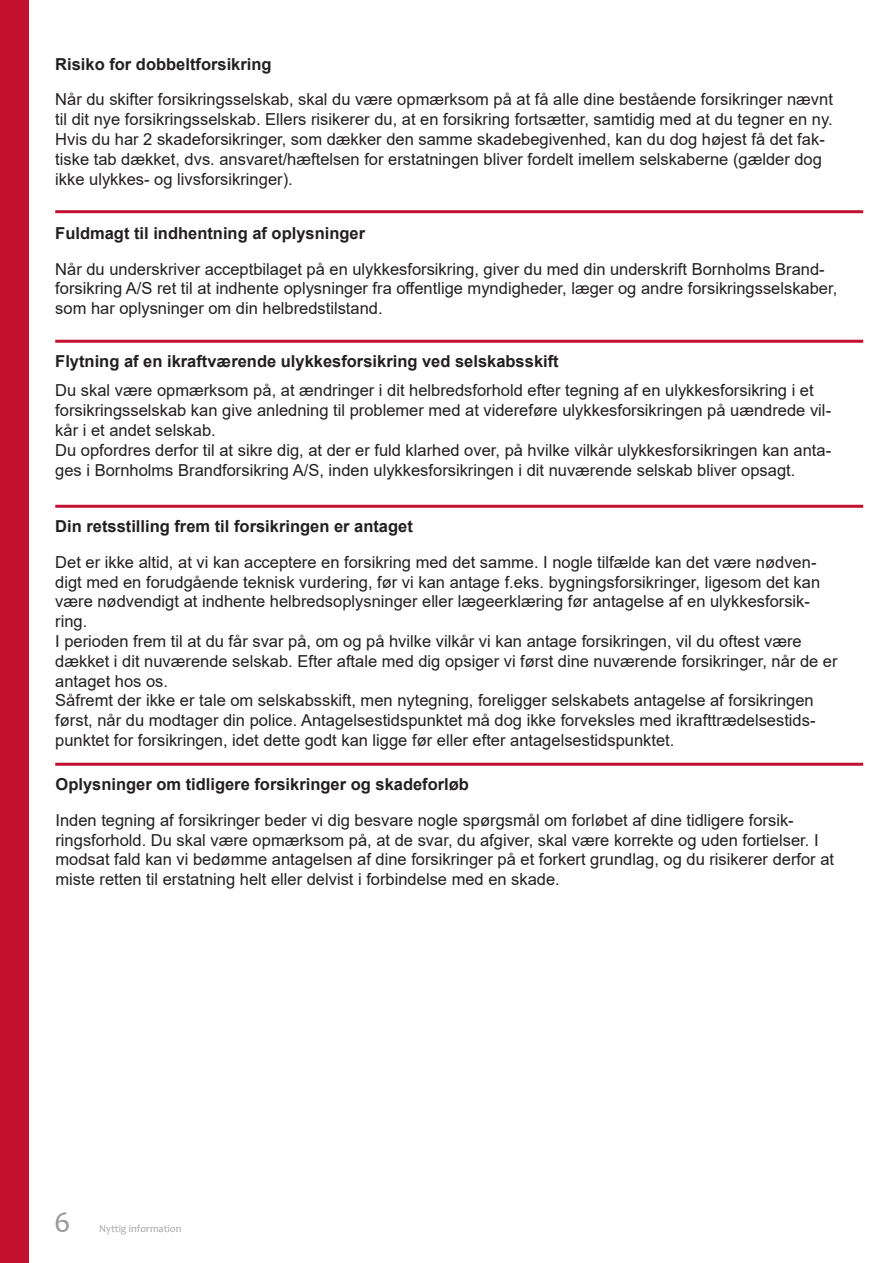
<style>
.page{position:relative;width:893px;height:1263px;background:#fff}
.page>*{position:absolute;margin:0;border:0;box-sizing:border-box;transform-origin:0 0}
.t1{font:30px "Candara";color:#97999a}
.t2{font:16.5px/19.8px "Arial";color:#231f20}
.Afsnitsformat_1{font:700 16.5px "Arial";color:#231f20}
.t3{font:10.5px "Candara";color:#a5a4a4}
</style>
<div class="page">
<div style="left:0;top:0;width:29px;height:1263px;background:#c3102f"></div>
<hr style="left:55px;top:210px;width:808px;height:3px;background:#c3102f">
<hr style="left:55px;top:340px;width:808px;height:3px;background:#c3102f">
<hr style="left:55px;top:505px;width:808px;height:3px;background:#c3102f">
<hr style="left:55px;top:763px;width:808px;height:3px;background:#c3102f">
<p class="Afsnitsformat_1" style="left:55px;top:52px;width:218px">Risiko for dobbeltforsikring</p>
<p class="t2" style="left:55px;top:90px;width:779px">Når du skifter forsikringsselskab, skal du være opmærksom på at få alle dine bestående forsikringer nævnt til dit nye forsikringsselskab. Ellers risikerer du, at en forsikring fortsætter, samtidig med at du tegner en ny.</p>
<p class="t2" style="left:55px;top:129px;width:771px">Hvis du har 2 skadeforsikringer, som dækker den samme skadebegivenhed, kan du dog højest få det fak&shy;tiske tab dækket, dvs. ansvaret/hæftelsen for erstatningen bliver fordelt imellem selskaberne (gælder dog ikke ulykkes- og livsforsikringer).</p>
<p class="Afsnitsformat_1" style="left:55px;top:221px;width:311px">Fuldmagt til indhentning af oplysninger</p>
<p class="t2" style="left:55px;top:259px;width:783px">Når du underskriver acceptbilaget på en ulykkesforsikring, giver du med din underskrift Bornholms Brand&shy;forsikring A/S ret til at indhente oplysninger fra offentlige myndigheder, læger og andre forsikringsselskaber, som har oplysninger om din helbredstilstand.</p>
<p class="Afsnitsformat_1" style="left:55px;top:349px;width:505px">Flytning af en ikraftværende ulykkesforsikring ved selskabsskift</p>
<p class="t2" style="left:55px;top:380px;width:777px">Du skal være opmærksom på, at ændringer i dit helbredsforhold efter tegning af en ulykkesforsikring i et forsikringsselskab kan give anledning til problemer med at videreføre ulykkesforsikringen på uændrede vil&shy;kår i et andet selskab.</p>
<p class="t2" style="left:55px;top:440px;width:777px">Du opfordres derfor til at sikre dig, at der er fuld klarhed over, på hvilke vilkår ulykkesforsikringen kan anta&shy;ges i Bornholms Brandforsikring A/S, inden ulykkesforsikringen i dit nuværende selskab bliver opsagt.</p>
<p class="Afsnitsformat_1" style="left:55px;top:515px;width:359px">Din retsstilling frem til forsikringen er antaget</p>
<p class="t2" style="left:55px;top:552px;width:766px">Det er ikke altid, at vi kan acceptere en forsikring med det samme. I nogle tilfælde kan det være nødven&shy;digt med en forudgående teknisk vurdering, før vi kan antage f.eks. bygningsforsikringer, ligesom det kan være nødvendigt at indhente helbredsoplysninger eller lægeerklæring før antagelse af en ulykkesforsik&shy;ring.</p>
<p class="t2" style="left:55px;top:631px;width:784px">I perioden frem til at du får svar på, om og på hvilke vilkår vi kan antage forsikringen, vil du oftest være dækket i dit nuværende selskab. Efter aftale med dig opsiger vi først dine nuværende forsikringer, når de er antaget hos os.</p>
<p class="t2" style="left:55px;top:690px;width:762px;text-align:justify">Såfremt der ikke er tale om selskabsskift, men nytegning, foreligger selskabets antagelse af forsikringen først, når du modtager din police. Antagelsestidspunktet må dog ikke forveksles med ikrafttrædelsestids&shy;punktet for forsikringen, idet dette godt kan ligge før eller efter antagelsestidspunktet.</p>
<p class="Afsnitsformat_1" style="left:55px;top:772px;width:415px">Oplysninger om tidligere forsikringer og skadeforløb</p>
<p class="t2" style="left:55px;top:810px;width:780px">Inden tegning af forsikringer beder vi dig besvare nogle spørgsmål om forløbet af dine tidligere forsik&shy;ringsforhold. Du skal være opmærksom på, at de svar, du afgiver, skal være korrekte og uden fortielser. I modsat fald kan vi bedømme antagelsen af dine forsikringer på et forkert grundlag, og du risikerer derfor at miste retten til erstatning helt eller delvist i forbindelse med en skade.</p>
<h1 class="t1" style="left:54px;top:1203px;width:18px">6</h1>
<p class="t3" style="left:99px;top:1221px;width:84px">Nyttig information</p>
</div>
